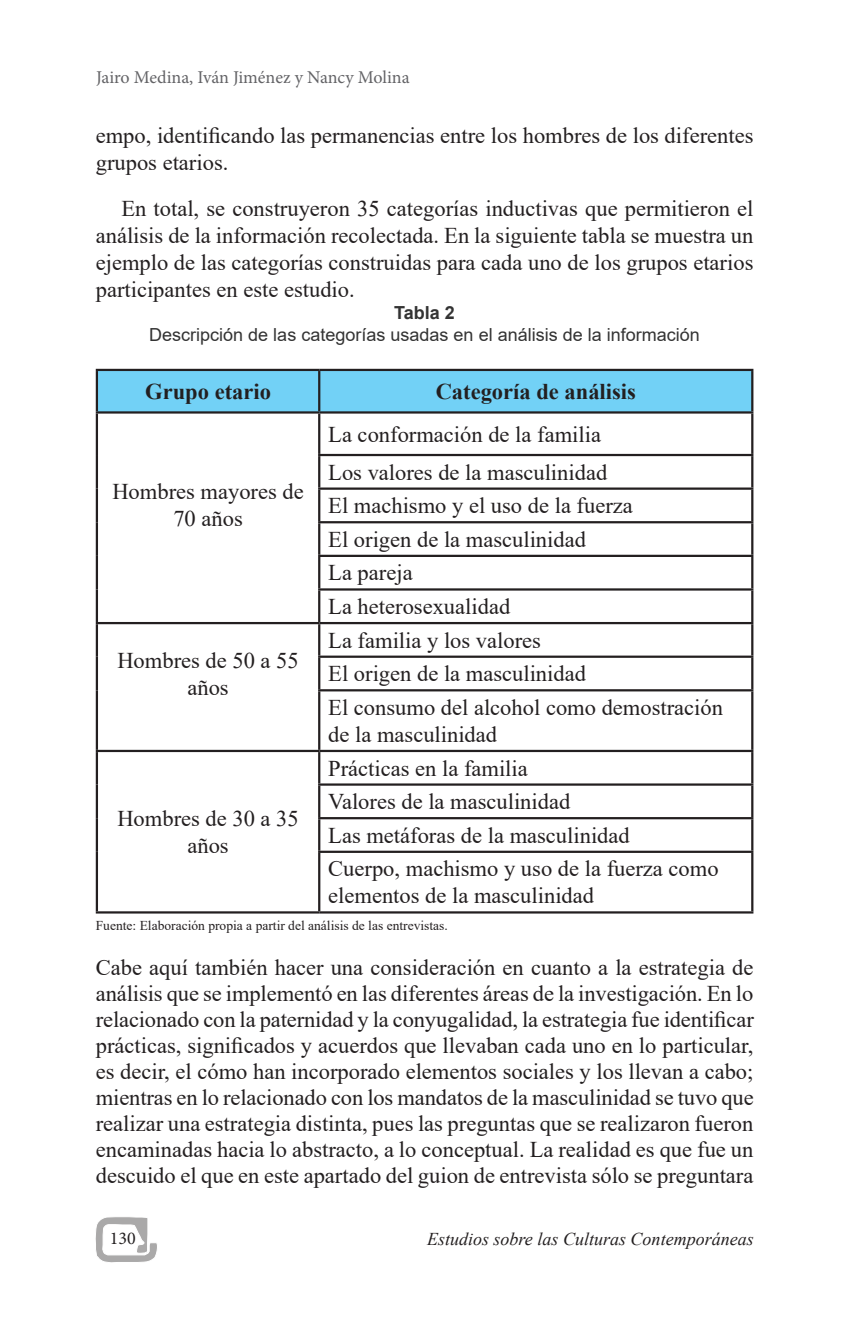
<style>
.page{position:relative;width:862px;height:1340px;background:#fff}
.page>*{position:absolute;margin:0;border:0;box-sizing:border-box;transform-origin:0 0}
.a_parrafo_inicial{font:22.5px/25.9px "Times New Roman";color:#231f20;text-align:center}
.a_texto_base{font:22.5px/27px "Times New Roman";color:#231f20}
.t1{font:700 22.5px "Times New Roman";color:#231f20}
.a_titulo_elementos_graficos{font:18px "Arial";color:#333}
.t2{font:italic 18px "Times New Roman";color:#231f20}
.t3{font:18px "Minion Pro";letter-spacing:-.005em;color:#636366}
.a_titulo_elementos_graficos-2{font:700 18px "Arial";color:#333}
.t4{font:18px "Minion Pro";color:#231f20}
.a_fuente_elementos_graficos{font:13.5px "Times New Roman";color:#231f20}
</style>
<div class="page">
<div style="left:98px;top:371px;width:652px;height:40px;background:#72d1f6"></div>
<hr style="left:96px;top:369px;width:223px;height:2px;background:#231f20">
<hr style="left:319px;top:369px;width:434px;height:2px;background:#231f20">
<hr style="left:318px;top:371px;width:2px;height:40px;background:#231f20">
<hr style="left:750px;top:371px;width:3px;height:40px;background:#231f20">
<hr style="left:96px;top:411px;width:223px;height:2px;background:#231f20">
<hr style="left:319px;top:411px;width:434px;height:2px;background:#231f20">
<hr style="left:318px;top:413px;width:2px;height:41px;background:#231f20">
<hr style="left:750px;top:413px;width:3px;height:41px;background:#231f20">
<hr style="left:318px;top:454px;width:435px;height:2px;background:#231f20">
<hr style="left:318px;top:456px;width:2px;height:31px;background:#231f20">
<hr style="left:750px;top:456px;width:3px;height:31px;background:#231f20">
<hr style="left:318px;top:487px;width:435px;height:3px;background:#231f20">
<hr style="left:318px;top:490px;width:2px;height:31px;background:#231f20">
<hr style="left:750px;top:490px;width:3px;height:31px;background:#231f20">
<hr style="left:318px;top:521px;width:435px;height:2px;background:#231f20">
<hr style="left:318px;top:523px;width:2px;height:31px;background:#231f20">
<hr style="left:750px;top:523px;width:3px;height:31px;background:#231f20">
<hr style="left:318px;top:554px;width:435px;height:3px;background:#231f20">
<hr style="left:318px;top:557px;width:2px;height:31px;background:#231f20">
<hr style="left:750px;top:557px;width:3px;height:31px;background:#231f20">
<hr style="left:318px;top:588px;width:435px;height:2px;background:#231f20">
<hr style="left:318px;top:590px;width:2px;height:32px;background:#231f20">
<hr style="left:750px;top:590px;width:3px;height:32px;background:#231f20">
<hr style="left:96px;top:622px;width:223px;height:2px;background:#231f20">
<hr style="left:319px;top:622px;width:434px;height:2px;background:#231f20">
<hr style="left:318px;top:624px;width:2px;height:31px;background:#231f20">
<hr style="left:750px;top:624px;width:3px;height:31px;background:#231f20">
<hr style="left:318px;top:655px;width:435px;height:3px;background:#231f20">
<hr style="left:318px;top:658px;width:2px;height:31px;background:#231f20">
<hr style="left:750px;top:658px;width:3px;height:31px;background:#231f20">
<hr style="left:318px;top:689px;width:435px;height:2px;background:#231f20">
<hr style="left:318px;top:691px;width:2px;height:58px;background:#231f20">
<hr style="left:750px;top:691px;width:3px;height:58px;background:#231f20">
<hr style="left:96px;top:749px;width:223px;height:3px;background:#231f20">
<hr style="left:319px;top:749px;width:434px;height:3px;background:#231f20">
<hr style="left:318px;top:752px;width:2px;height:31px;background:#231f20">
<hr style="left:750px;top:752px;width:3px;height:31px;background:#231f20">
<hr style="left:318px;top:783px;width:435px;height:2px;background:#231f20">
<hr style="left:318px;top:785px;width:2px;height:32px;background:#231f20">
<hr style="left:750px;top:785px;width:3px;height:32px;background:#231f20">
<hr style="left:318px;top:817px;width:435px;height:2px;background:#231f20">
<hr style="left:318px;top:819px;width:2px;height:31px;background:#231f20">
<hr style="left:750px;top:819px;width:3px;height:31px;background:#231f20">
<hr style="left:318px;top:850px;width:435px;height:3px;background:#231f20">
<hr style="left:318px;top:853px;width:2px;height:58px;background:#231f20">
<hr style="left:750px;top:853px;width:3px;height:58px;background:#231f20">
<hr style="left:96px;top:911px;width:223px;height:2px;background:#231f20">
<hr style="left:319px;top:911px;width:434px;height:2px;background:#231f20">
<hr style="left:96px;top:371px;width:2px;height:40px;background:#231f20">
<hr style="left:96px;top:413px;width:2px;height:42px;background:#231f20">
<hr style="left:96px;top:455px;width:2px;height:33px;background:#231f20">
<hr style="left:96px;top:488px;width:2px;height:34px;background:#231f20">
<hr style="left:96px;top:522px;width:2px;height:34px;background:#231f20">
<hr style="left:96px;top:556px;width:2px;height:33px;background:#231f20">
<hr style="left:96px;top:589px;width:2px;height:33px;background:#231f20">
<hr style="left:96px;top:624px;width:2px;height:32px;background:#231f20">
<hr style="left:96px;top:656px;width:2px;height:34px;background:#231f20">
<hr style="left:96px;top:690px;width:2px;height:59px;background:#231f20">
<hr style="left:96px;top:752px;width:2px;height:32px;background:#231f20">
<hr style="left:96px;top:784px;width:2px;height:34px;background:#231f20">
<hr style="left:96px;top:818px;width:2px;height:33px;background:#231f20">
<hr style="left:96px;top:851px;width:2px;height:60px;background:#231f20">
<svg style="left:95px;top:1217px;width:62px;height:46px"></svg>
<p class="t3" style="left:96px;top:65px;width:315px">Jairo Medina, Iván Jiménez y Nancy Molina</p>
<p class="a_texto_base" style="left:96px;top:121px;width:658px">empo, identificando las permanencias entre los hombres de los diferentes grupos etarios.</p>
<p class="a_texto_base" style="left:96px;top:195px;width:658px;text-align:justify;text-indent:26px">En total, se construyeron 35 categorías inductivas que permitieron el análisis de la información recolectada. En la siguiente tabla se muestra un ejemplo de las categorías construidas para cada uno de los grupos etarios participantes en este estudio.</p>
<p class="a_titulo_elementos_graficos-2" style="left:394px;top:300px;width:62px">Tabla 2</p>
<p class="a_titulo_elementos_graficos" style="left:149px;top:322px;width:552px">Descripción de las categorías usadas en el análisis de la información</p>
<p class="t1" style="left:145px;top:375px;width:127px">Grupo etario</p>
<p class="t1" style="left:435px;top:375px;width:202px">Categoría de análisis</p>
<p class="a_parrafo_inicial" style="left:112px;top:477px;width:193px;line-height:27px">Hombres mayores de<br>70 años</p>
<p class="a_parrafo_inicial" style="left:117px;top:646px;width:183px;line-height:27px">Hombres de 50 a 55 años</p>
<p class="a_parrafo_inicial" style="left:328px;top:420px;width:274px">La conformación de la familia</p>
<p class="a_parrafo_inicial" style="left:328px;top:458px;width:280px">Los valores de la masculinidad</p>
<p class="a_parrafo_inicial" style="left:328px;top:492px;width:306px">El machismo y el uso de la fuerza</p>
<p class="a_parrafo_inicial" style="left:328px;top:525px;width:259px">El origen de la masculinidad</p>
<p class="a_parrafo_inicial" style="left:328px;top:559px;width:86px">La pareja</p>
<p class="a_parrafo_inicial" style="left:328px;top:593px;width:183px">La heterosexualidad</p>
<p class="a_parrafo_inicial" style="left:328px;top:626px;width:214px">La familia y los valores</p>
<p class="a_parrafo_inicial" style="left:328px;top:660px;width:259px">El origen de la masculinidad</p>
<p class="a_parrafo_inicial" style="left:328px;top:693px;width:396px;line-height:27px;text-align:left">El consumo del alcohol como demostración de la masculinidad</p>
<p class="a_parrafo_inicial" style="left:328px;top:754px;width:201px">Prácticas en la familia</p>
<p class="a_parrafo_inicial" style="left:328px;top:788px;width:243px">Valores de la masculinidad</p>
<p class="a_parrafo_inicial" style="left:328px;top:821px;width:303px">Las metáforas de la masculinidad</p>
<p class="a_parrafo_inicial" style="left:328px;top:854px;width:391px;line-height:27px;text-align:left">Cuerpo, machismo y uso de la fuerza como elementos de la masculinidad</p>
<p class="a_fuente_elementos_graficos" style="left:96px;top:916px;width:353px">Fuente: Elaboración propia a partir del análisis de las entrevistas.</p>
<p class="a_parrafo_inicial" style="left:96px;top:954px;width:659px;text-align:justify">Cabe aquí también hacer una consideración en cuanto a la estrategia de análisis que se implementó en las diferentes áreas de la investigación. En lo relacionado con la paternidad y la conyugalidad, la estrategia fue identificar prácticas, significados y acuerdos que llevaban cada uno en lo particular, es decir, el cómo han incorporado elementos sociales y los llevan a cabo; mientras en lo relacionado con los mandatos de la masculinidad se tuvo que realizar una estrategia distinta, pues las preguntas que se realizaron fueron encaminadas hacia lo abstracto, a lo conceptual. La realidad es que fue un descuido el que en este apartado del guion de entrevista sólo se preguntara</p>
<p class="a_parrafo_inicial" style="left:117px;top:804px;width:183px;line-height:27px">Hombres de 30 a 35 años</p>
<p class="t4" style="left:110px;top:1226px;width:27px">130</p>
<p class="t2" style="left:427px;top:1226px;width:328px">Estudios sobre las Culturas Contemporáneas</p>
</div>
